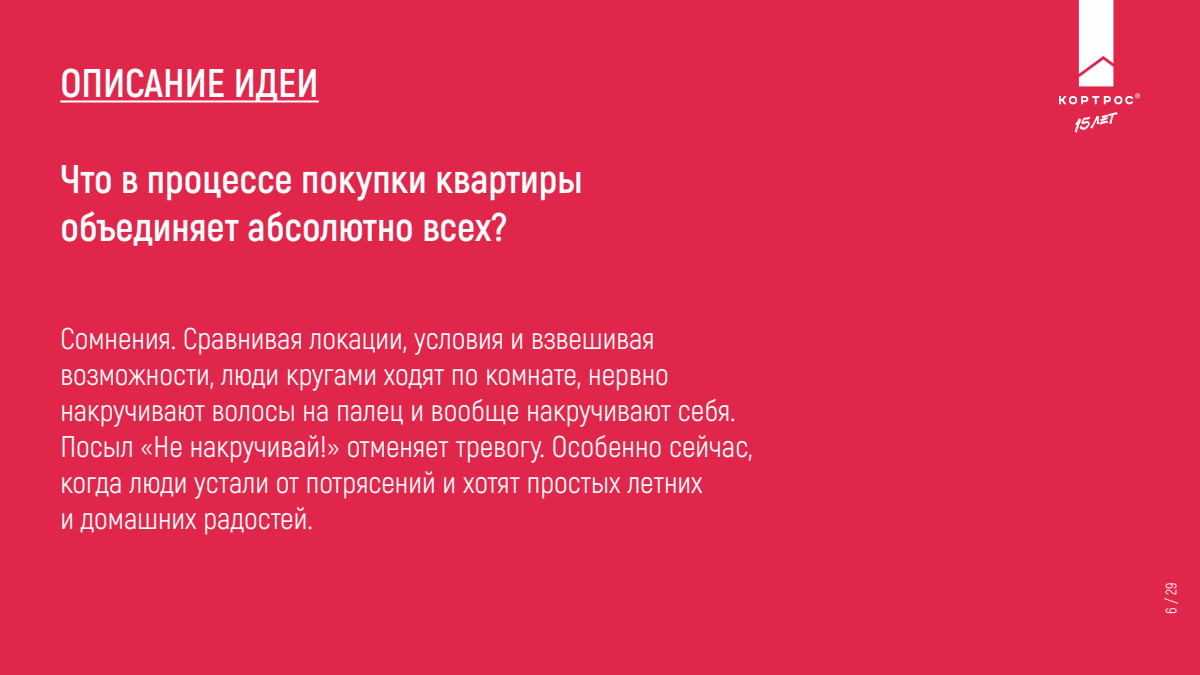
<style>
.page{position:relative;width:1200px;height:675px;background:#e0274b}
.page>*{position:absolute;margin:0;border:0;box-sizing:border-box;transform-origin:0 0}
.t1{font:700 40px/48px "Akrobat";color:#fff}
.t2{font:30px/36px "Akrobat";color:#fff}
.t3{font:15px "Akrobat";color:#fff}
</style>
<div class="page">
<hr style="left:60px;top:100px;width:259px;height:2px;background:#fff">
<svg style="left:1059px;top:93px;width:81px;height:11px"></svg>
<svg style="left:1075px;top:112px;width:43px;height:21px"></svg>
<div style="left:1079px;top:0;width:34px;height:86px;background:#fff"></div>
<h1 class="t1" style="left:60px;top:59px;width:260px">ОПИСАНИЕ ИДЕИ</h1>
<h1 class="t1" style="left:60px;top:155px;width:524px">Что в процессе покупки квартиры объединяет абсолютно всех?</h1>
<p class="t2" style="left:60px;top:321px;width:694px">Сомнения. Сравнивая локации, условия и взвешивая возможности, люди кругами ходят по комнате, нервно накручивают волосы на палец и вообще накручивают себя.<br>Посыл «Не накручивай!» отменяет тревогу. Особенно сейчас, когда люди устали от потрясений и хотят простых летних<br>и домашних радостей.</p>
<p class="t3" style="left:1162px;top:614px;width:33px;rotate:-90deg">6 / 29</p>
</div>
